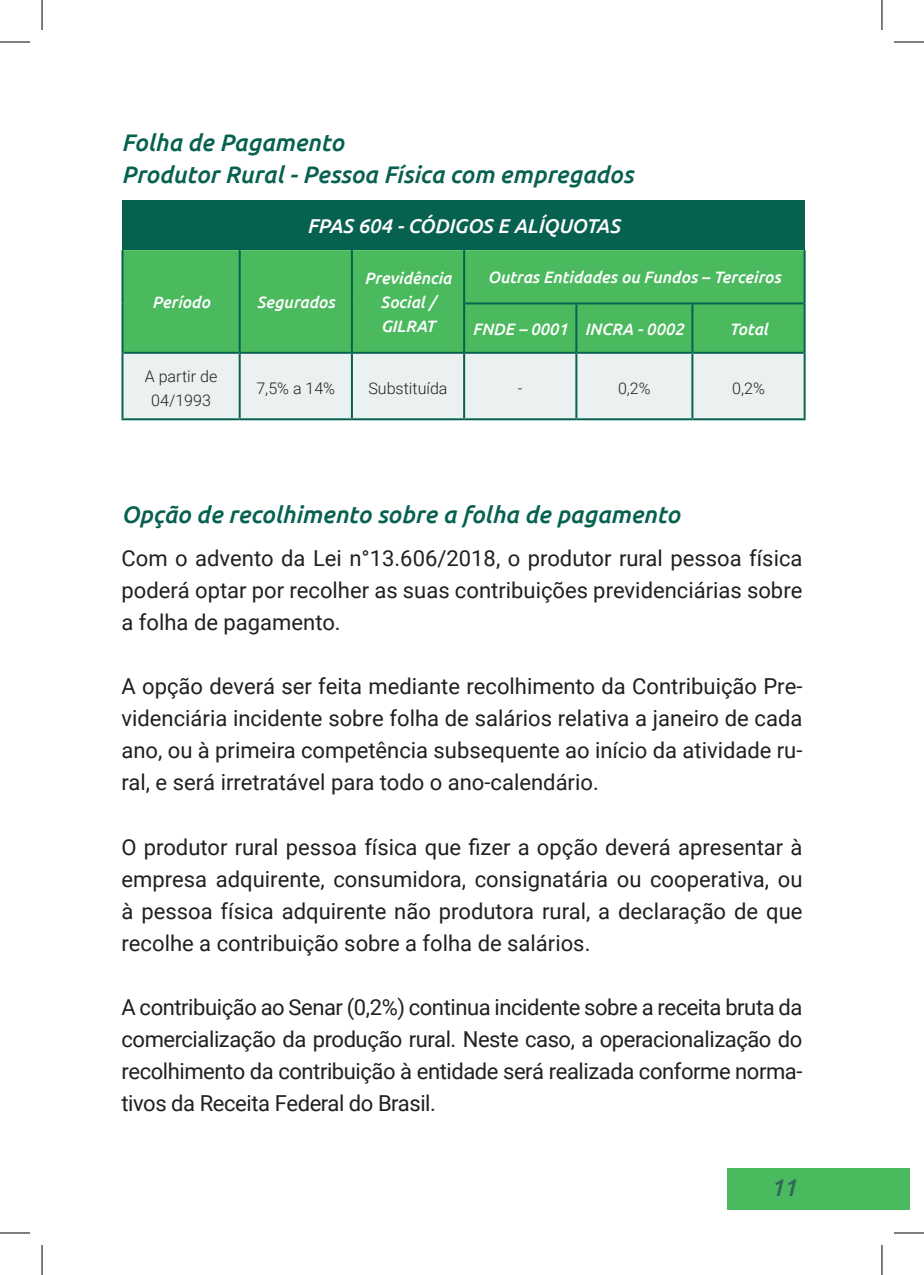
<style>
.page{position:relative;width:924px;height:1275px;background:#fff}
.page>*{position:absolute;margin:0;border:0;box-sizing:border-box;transform-origin:0 0}
.t1{font:italic 500 24px/32px "Ubuntu";color:#076150}
.t2{font:italic 500 24px "Ubuntu";color:#30695b}
.t3{font:22px/32px "Roboto";color:#231f20;text-align:justify}
.t4{font:italic 500 20px "Ubuntu";color:#fff}
.t5{font:italic 500 16.4px/24px "Ubuntu";color:#fff;text-align:center}
.t6{font:300 16px/24px "Roboto";color:#231f20;text-align:center}
</style>
<div class="page">
<div style="left:727px;top:1168px;width:182px;height:42px;background:#4bb95d"></div>
<div style="left:122px;top:201px;width:682px;height:49px;background:#076150"></div>
<div style="left:123px;top:250px;width:680px;height:102px;background:#4bb95d"></div>
<div style="left:123px;top:354px;width:680px;height:64px;background:#ebf0f1"></div>
<hr style="left:121px;top:250px;width:2px;height:53px;background:#076150">
<hr style="left:238px;top:250px;width:2px;height:53px;background:#076150">
<hr style="left:351px;top:250px;width:2px;height:53px;background:#076150">
<hr style="left:121px;top:303px;width:2px;height:50px;background:#076150">
<hr style="left:238px;top:303px;width:2px;height:49px;background:#076150">
<hr style="left:351px;top:303px;width:2px;height:49px;background:#076150">
<hr style="left:463px;top:250px;width:2px;height:53px;background:#076150">
<hr style="left:803px;top:250px;width:2px;height:53px;background:#076150">
<hr style="left:465px;top:302px;width:111px;height:2px;background:#076150">
<hr style="left:576px;top:302px;width:116px;height:2px;background:#076150">
<hr style="left:692px;top:302px;width:111px;height:2px;background:#076150">
<hr style="left:463px;top:303px;width:2px;height:49px;background:#076150">
<hr style="left:575px;top:304px;width:2px;height:48px;background:#076150">
<hr style="left:691px;top:304px;width:2px;height:48px;background:#076150">
<hr style="left:803px;top:303px;width:2px;height:50px;background:#076150">
<hr style="left:123px;top:352px;width:116px;height:2px;background:#076150">
<hr style="left:239px;top:352px;width:113px;height:2px;background:#076150">
<hr style="left:352px;top:352px;width:112px;height:2px;background:#076150">
<hr style="left:464px;top:352px;width:112px;height:2px;background:#076150">
<hr style="left:576px;top:352px;width:116px;height:2px;background:#076150">
<hr style="left:692px;top:352px;width:111px;height:2px;background:#076150">
<hr style="left:121px;top:418px;width:118px;height:2px;background:#076150">
<hr style="left:239px;top:418px;width:113px;height:2px;background:#076150">
<hr style="left:352px;top:418px;width:112px;height:2px;background:#076150">
<hr style="left:464px;top:418px;width:112px;height:2px;background:#076150">
<hr style="left:576px;top:418px;width:116px;height:2px;background:#076150">
<hr style="left:692px;top:418px;width:113px;height:2px;background:#076150">
<hr style="left:121px;top:353px;width:2px;height:65px;background:#076150">
<hr style="left:238px;top:354px;width:2px;height:64px;background:#076150">
<hr style="left:351px;top:354px;width:2px;height:64px;background:#076150">
<hr style="left:463px;top:354px;width:2px;height:64px;background:#076150">
<hr style="left:575px;top:354px;width:2px;height:64px;background:#076150">
<hr style="left:691px;top:354px;width:2px;height:64px;background:#076150">
<hr style="left:803px;top:353px;width:2px;height:65px;background:#076150">
<hr style="left:0;top:42px;width:30px;height:1px;background:#000">
<hr style="left:893px;top:42px;width:30px;height:1px;background:#000">
<hr style="left:0;top:1232px;width:30px;height:1px;background:#000">
<hr style="left:893px;top:1232px;width:30px;height:1px;background:#000">
<hr style="left:42px;top:0;width:1px;height:30px;background:#000">
<hr style="left:42px;top:1245px;width:1px;height:30px;background:#000">
<hr style="left:881px;top:0;width:1px;height:30px;background:#000">
<hr style="left:881px;top:1245px;width:1px;height:30px;background:#000">
<p class="t1" style="left:121px;top:126px;width:513px">Folha de Pagamento<br>Produtor Rural - Pessoa Física com empregados</p>
<p class="t4" style="left:307px;top:214px;width:314px">FPAS 604 - CÓDIGOS E ALÍQUOTAS</p>
<p class="t5" style="left:152px;top:290px;width:59px">Período</p>
<p class="t5" style="left:257px;top:290px;width:79px">Segurados</p>
<p class="t5" style="left:364px;top:266px;width:88px">Previdência<br>Social /<br>GILRAT</p>
<p class="t5" style="left:487px;top:265px;width:294px">Outras Entidades ou Fundos – Terceiros</p>
<p class="t5" style="left:472px;top:316px;width:213px">FNDE – 0001 INCRA - 0002</p>
<p class="t5" style="left:728px;top:316px;width:40px">Total</p>
<p class="t6" style="left:145px;top:364px;width:74px">A partir de<br>04/1993</p>
<p class="t6" style="left:256px;top:376px;width:80px">7,5% a 14%</p>
<p class="t6" style="left:368px;top:376px;width:81px">Substituída</p>
<p class="t6" style="left:517px;top:376px;width:6px">-</p>
<p class="t6" style="left:617px;top:376px;width:34px">0,2%</p>
<p class="t6" style="left:731px;top:376px;width:34px">0,2%</p>
<p class="t1" style="left:121px;top:498px;width:559px">Opção de recolhimento sobre a folha de pagamento</p>
<p class="t3" style="left:121px;top:542px;width:682px">Com o advento da Lei n°13.606/2018, o produtor rural pessoa física poderá optar por recolher as suas contribuições previdenciárias sobre a folha de pagamento.</p>
<p class="t3" style="left:121px;top:670px;width:682px">A opção deverá ser feita mediante recolhimento da Contribuição Pre&shy;videnciária incidente sobre folha de salários relativa a janeiro de cada ano, ou à primeira competência subsequente ao início da atividade ru&shy;ral, e será irretratável para todo o ano-calendário.</p>
<p class="t3" style="left:121px;top:830px;width:682px">O produtor rural pessoa física que fizer a opção deverá apresentar à empresa adquirente, consumidora, consignatária ou cooperativa, ou à pessoa física adquirente não produtora rural, a declaração de que recolhe a contribuição sobre a folha de salários.</p>
<p class="t3" style="left:121px;top:990px;width:682px">A contribuição ao Senar (0,2%) continua incidente sobre a receita bruta da comercialização da produção rural. Neste caso, a operacionalização do recolhimento da contribuição à entidade será realizada conforme norma&shy;tivos da Receita Federal do Brasil.</p>
<p class="t2" style="left:770px;top:1172px;width:28px">11</p>
</div>
